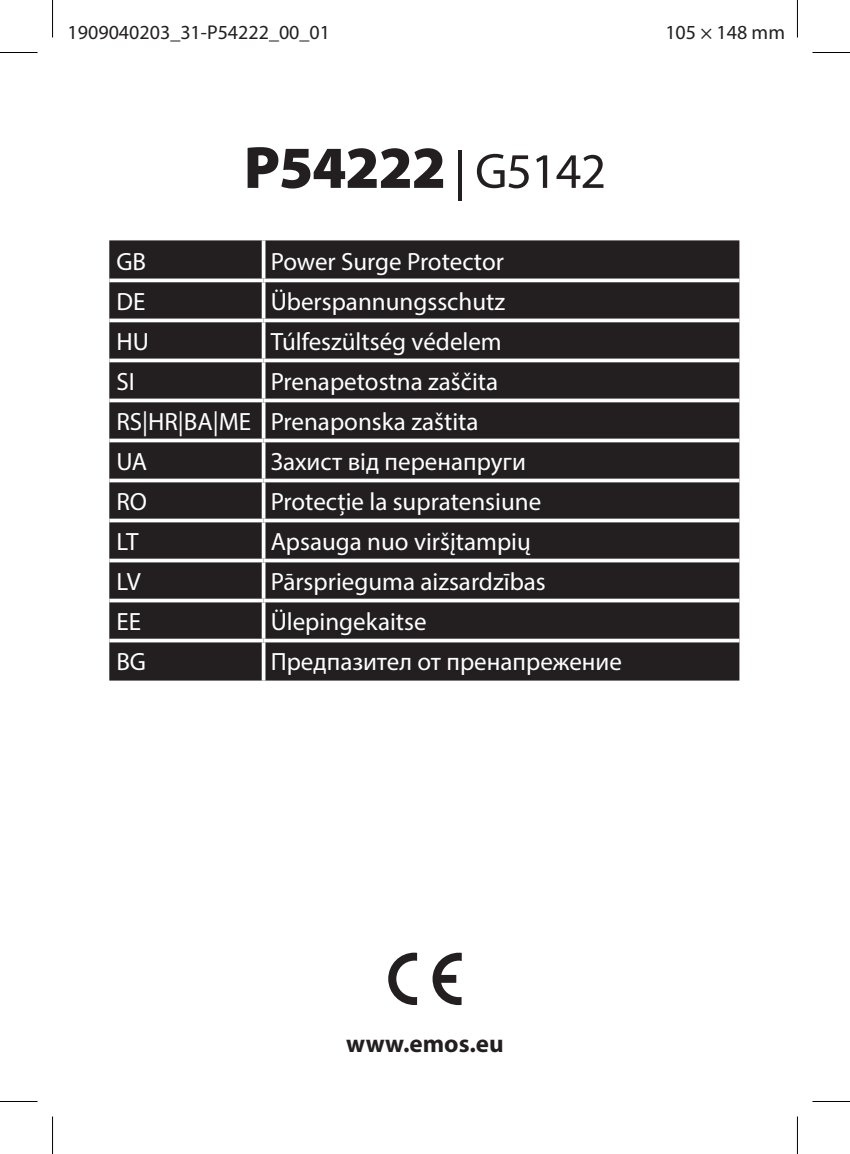
<style>
.page{position:relative;width:850px;height:1154px;background:#fff}
.page>*{position:absolute;margin:0;border:0;box-sizing:border-box;transform-origin:0 0}
.t1{font:900 60px "Myriad Pro";letter-spacing:-.02em;color:#231f20}
.t2{font:25px/40px "Myriad Pro";color:#fff}
.t3{font:700 25px "Myriad Pro";color:#231f20}
.t4{font:20px "Myriad Pro";color:#231f20}
.s1{font-weight:400;font-size:50px}
</style>
<div class="page">
<div style="left:109px;top:240px;width:630px;height:440px;background:#231f20"></div>
<svg style="left:261px;top:240px;width:4px;height:39px"></svg>
<hr style="left:109px;top:279px;width:154px;height:3px;background:#fff">
<hr style="left:263px;top:279px;width:476px;height:3px;background:#fff">
<svg style="left:261px;top:282px;width:4px;height:37px"></svg>
<hr style="left:109px;top:319px;width:154px;height:3px;background:#fff">
<hr style="left:263px;top:319px;width:476px;height:3px;background:#fff">
<svg style="left:261px;top:322px;width:4px;height:37px"></svg>
<hr style="left:109px;top:359px;width:154px;height:3px;background:#fff">
<hr style="left:263px;top:359px;width:476px;height:3px;background:#fff">
<svg style="left:261px;top:362px;width:4px;height:37px"></svg>
<hr style="left:109px;top:399px;width:154px;height:3px;background:#fff">
<hr style="left:263px;top:399px;width:476px;height:3px;background:#fff">
<svg style="left:261px;top:402px;width:4px;height:37px"></svg>
<hr style="left:109px;top:439px;width:154px;height:3px;background:#fff">
<hr style="left:263px;top:439px;width:476px;height:3px;background:#fff">
<svg style="left:261px;top:442px;width:4px;height:37px"></svg>
<hr style="left:109px;top:479px;width:154px;height:3px;background:#fff">
<hr style="left:263px;top:479px;width:476px;height:3px;background:#fff">
<svg style="left:261px;top:482px;width:4px;height:37px"></svg>
<hr style="left:109px;top:519px;width:154px;height:3px;background:#fff">
<hr style="left:263px;top:519px;width:476px;height:3px;background:#fff">
<svg style="left:261px;top:522px;width:4px;height:37px"></svg>
<hr style="left:109px;top:559px;width:154px;height:3px;background:#fff">
<hr style="left:263px;top:559px;width:476px;height:3px;background:#fff">
<svg style="left:261px;top:562px;width:4px;height:37px"></svg>
<hr style="left:109px;top:599px;width:154px;height:3px;background:#fff">
<hr style="left:263px;top:599px;width:476px;height:3px;background:#fff">
<svg style="left:261px;top:602px;width:4px;height:37px"></svg>
<hr style="left:109px;top:639px;width:154px;height:3px;background:#fff">
<hr style="left:263px;top:639px;width:476px;height:3px;background:#fff">
<svg style="left:261px;top:642px;width:4px;height:38px"></svg>
<svg style="left:388px;top:953px;width:73px;height:52px"></svg>
<hr style="left:0;top:52px;width:38px;height:1px;background:#000">
<hr style="left:812px;top:52px;width:37px;height:1px;background:#000">
<hr style="left:0;top:1101px;width:38px;height:1px;background:#000">
<hr style="left:812px;top:1101px;width:37px;height:1px;background:#000">
<hr style="left:52px;top:0;width:1px;height:38px;background:#000">
<hr style="left:52px;top:1116px;width:1px;height:38px;background:#000">
<hr style="left:796px;top:0;width:1px;height:38px;background:#000">
<hr style="left:796px;top:1116px;width:1px;height:38px;background:#000">
<p class="t4" style="left:68px;top:20px;width:264px">1909040203_31-P54222_00_01</p>
<p class="t4" style="left:665px;top:20px;width:121px">105 × 148 mm</p>
<h1 class="t1" style="left:244px;top:128px;width:363px">P54222 <span class="s1">| G5142</span></h1>
<p class="t2" style="left:116px;top:241px;width:31px">GB</p>
<p class="t2" style="left:270px;top:241px;width:234px">Power Surge Protector</p>
<p class="t2" style="left:116px;top:281px;width:30px">DE</p>
<p class="t2" style="left:270px;top:281px;width:236px">Überspannungsschutz</p>
<p class="t2" style="left:116px;top:321px;width:34px">HU</p>
<p class="t2" style="left:270px;top:321px;width:232px">Túlfeszültség védelem</p>
<p class="t2" style="left:116px;top:361px;width:20px">SI</p>
<p class="t2" style="left:116px;top:361px;width:383px;text-indent:154px">Prenapetostna zaščita<br>RS|HR|BA|ME Prenaponska zaštita<br>UA</p>
<p class="t2" style="left:270px;top:441px;width:256px">Захист від перенапруги</p>
<p class="t2" style="left:116px;top:481px;width:32px">RO</p>
<p class="t2" style="left:270px;top:481px;width:272px">Protecție la supratensiune</p>
<p class="t2" style="left:116px;top:521px;width:24px">LT</p>
<p class="t2" style="left:270px;top:521px;width:261px">Apsauga nuo viršįtampių</p>
<p class="t2" style="left:116px;top:561px;width:26px">LV</p>
<p class="t2" style="left:270px;top:561px;width:276px">Pārsprieguma aizsardzības</p>
<p class="t2" style="left:116px;top:601px;width:26px">EE</p>
<p class="t2" style="left:270px;top:601px;width:157px">Ülepingekaitse</p>
<p class="t2" style="left:116px;top:641px;width:31px">BG</p>
<p class="t2" style="left:270px;top:641px;width:352px">Предпазител от пренапрежение</p>
<p class="t3" style="left:346px;top:1027px;width:159px">www.emos.eu</p>
</div>
